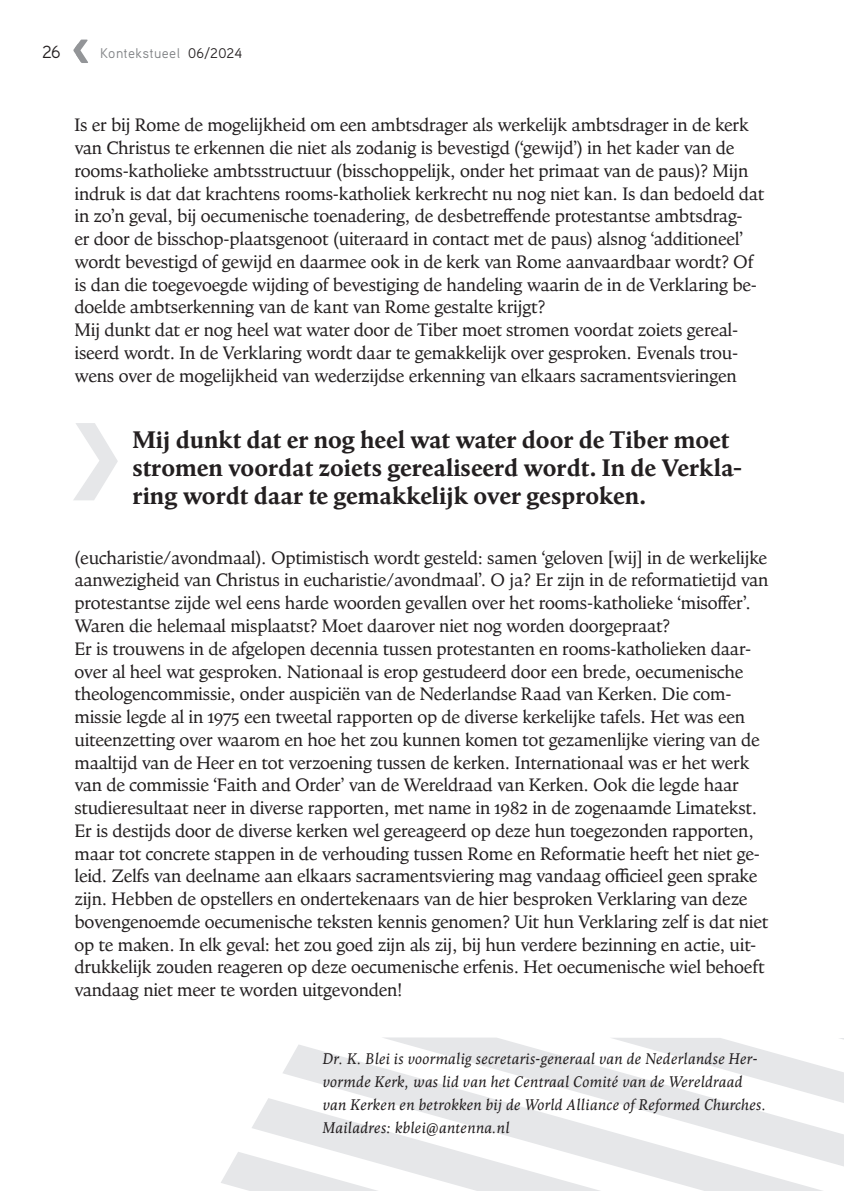
<style>
.page{position:relative;width:844px;height:1191px;background:#fff}
.page>*{position:absolute;margin:0;border:0;box-sizing:border-box;transform-origin:0 0}
.t1{font:700 24.5px/28px "Goodchild Pro";color:#231f20}
.t2{font:18.38px/22.8px "Goodchild Pro";letter-spacing:-.01em;color:#231f20}
.t3{font:17.5px "Aaux Pro";color:#231f20}
.t4{font:italic 15.75px/22.8px "Goodchild Pro";color:#231f20}
.t5{font:14px "Aaux Pro";letter-spacing:.02em;color:#808285}
.s1{color:#231f20}
</style>
<div class="page">
<svg style="left:73px;top:40px;width:15px;height:23px"></svg>
<svg style="left:383px;top:1037px;width:460px;height:129px"></svg>
<svg style="left:283px;top:1044px;width:540px;height:147px;fill:#e6e7e9"></svg>
<svg style="left:221px;top:1098px;width:380px;height:93px"></svg>
<svg style="left:73px;top:423px;width:45px;height:77px"></svg>
<p class="t3" style="left:42px;top:41px;width:20px">26</p>
<p class="t5" style="left:100px;top:44px;width:143px">Kontekstueel <span class="s1">06/2024</span></p>
<p class="t2" style="left:74px;top:114px;width:691px">Is er bij Rome de mogelijkheid om een ambtsdrager als werkelijk ambtsdrager in de kerk van Christus te erkennen die niet als zodanig is bevestigd (‘gewijd’) in het kader van de rooms-katholieke ambtsstructuur (bisschoppelijk, onder het primaat van de paus)? Mijn indruk is dat dat krachtens rooms-katholiek kerkrecht nu nog niet kan. Is dan bedoeld dat in zo’n geval, bij oecumenische toenadering, de desbetreffende protestantse ambtsdrag-<br>er door de bisschop-plaatsgenoot (uiteraard in contact met de paus) alsnog ‘additioneel’ wordt bevestigd of gewijd en daarmee ook in de kerk van Rome aanvaardbaar wordt? Of is dan die toegevoegde wijding of bevestiging de handeling waarin de in de Verklaring be&shy;doelde ambtserkenning van de kant van Rome gestalte krijgt?<br>Mij dunkt dat er nog heel wat water door de Tiber moet stromen voordat zoiets gereal&shy;iseerd wordt. In de Verklaring wordt daar te gemakkelijk over gesproken. Evenals trou&shy;wens over de mogelijkheid van wederzijdse erkenning van elkaars sacramentsvieringen</p>
<h1 class="t1" style="left:132px;top:425px;width:611px">Mij dunkt dat er nog heel wat water door de Tiber moet stromen voordat zoiets gerealiseerd wordt. In de Verkla&shy;ring wordt daar te gemakkelijk over gesproken.</h1>
<p class="t2" style="left:74px;top:546px;width:695px">(eucharistie/avondmaal). Optimistisch wordt gesteld: samen ‘geloven [wij] in de werkelijke aanwezigheid van Christus in eucharistie/avondmaal’. O ja? Er zijn in de reformatietijd van protestantse zijde wel eens harde woorden gevallen over het rooms-katholieke ‘misoffer’.<br>Waren die helemaal misplaatst? Moet daarover niet nog worden doorgepraat?<br>Er is trouwens in de afgelopen decennia tussen protestanten en rooms-katholieken daar&shy;over al heel wat gesproken. Nationaal is erop gestudeerd door een brede, oecumenische theologencommissie, onder auspiciën van de Nederlandse Raad van Kerken. Die com&shy;missie legde al in 1975 een tweetal rapporten op de diverse kerkelijke tafels. Het was een uiteenzetting over waarom en hoe het zou kunnen komen tot gezamenlijke viering van de maaltijd van de Heer en tot verzoening tussen de kerken. Internationaal was er het werk van de commissie ‘Faith and Order’ van de Wereldraad van Kerken. Ook die legde haar studieresultaat neer in diverse rapporten, met name in 1982 in de zogenaamde Limatekst.<br>Er is destijds door de diverse kerken wel gereageerd op deze hun toegezonden rapporten, maar tot concrete stappen in de verhouding tussen Rome en Reformatie heeft het niet ge&shy;leid. Zelfs van deelname aan elkaars sacramentsviering mag vandaag officieel geen sprake zijn. Hebben de opstellers en ondertekenaars van de hier besproken Verklaring van deze bovengenoemde oecumenische teksten kennis genomen? Uit hun Verklaring zelf is dat niet op te maken. In elk geval: het zou goed zijn als zij, bij hun verdere bezinning en actie, uit&shy;drukkelijk zouden reageren op deze oecumenische erfenis. Het oecumenische wiel behoeft vandaag niet meer te worden uitgevonden!</p>
<p class="t4" style="left:322px;top:1047px;width:445px">Dr. K. Blei is voormalig secretaris-generaal van de Nederlandse Her&shy;vormde Kerk, was lid van het Centraal Comité van de Wereldraad van Kerken en betrokken bij de World Alliance of Reformed Churches.<br>Mailadres: kblei@antenna.nl</p>
</div>
